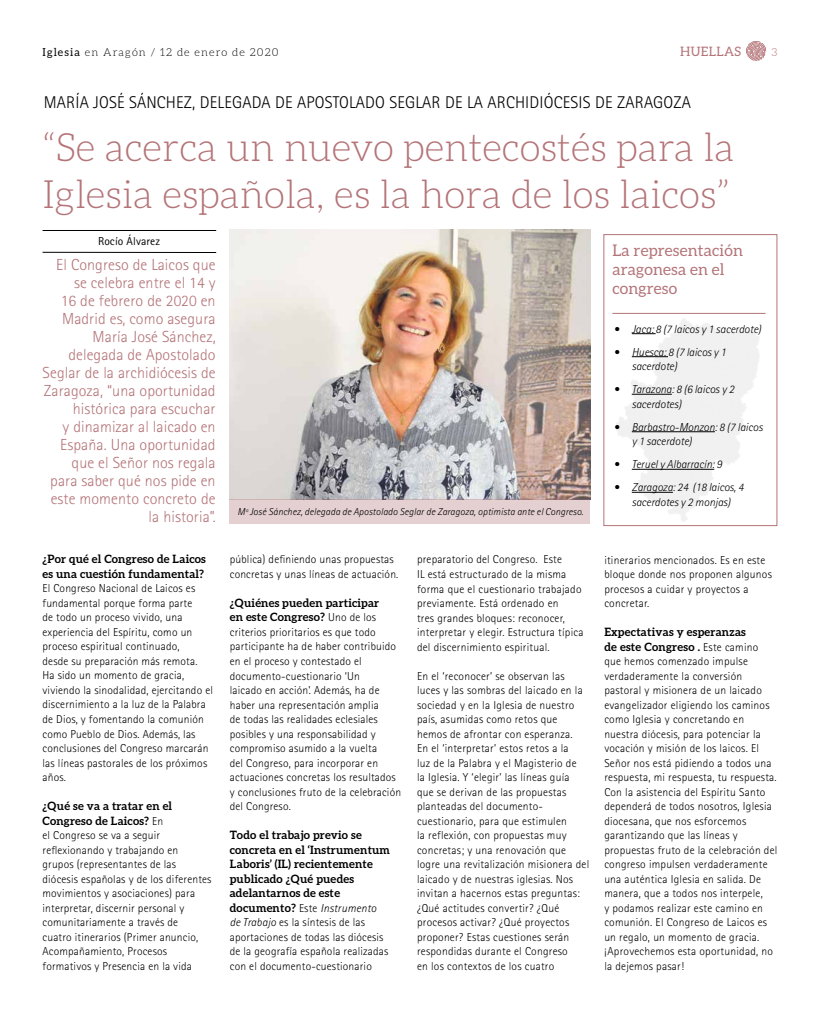
<style>
.page{position:relative;width:820px;height:1021px;background:#fff}
.page>*{position:absolute;margin:0;border:0;box-sizing:border-box;transform-origin:0 0}
.t1{font:300 39px/46.8px "Aleo";color:#b47478}
.t2{font:300 17px "Rotis Sans Serif";letter-spacing:.01em;color:#000}
.t3{font:300 16px/18px "Rotis Sans Serif";letter-spacing:.005em;color:#b47478;text-align:right}
.t4{font:16px/19px "Aleo";letter-spacing:.01em;color:#b47478}
.t5{font:13px "Aleo";letter-spacing:.025em;color:#b47478}
.t6{font:300 11.5px/14.5px "Rotis Sans Serif";letter-spacing:.02em;color:#000}
.t7{font:700 11.5px/14.5px "Aleo";letter-spacing:.015em;color:#000}
.t8{font:italic 300 11.5px/14.5px "Rotis Sans Serif";color:#000}
.t9{font:11.5px "Rotis Sans Serif";letter-spacing:.01em;color:#000}
.t10{font:300 11px "Aleo";letter-spacing:.1em;color:#000}
.t11{font:300 11px "Aleo";color:#b47478}
.t12{font:italic 300 10px "Rotis Sans Serif";letter-spacing:.01em;color:#000}
.s1{font-weight:400}
.s2{font-family:"Rotis Sans Serif";font-weight:300}
.s3{font-family:"Aleo";font-weight:700}
.s4{font-style:italic}
</style>
<div class="page">
<img style="left:616px;top:318px;width:143px;height:204px">
<svg style="left:746px;top:41px;width:19px;height:20px"></svg>
<hr style="left:43px;top:230px;width:173px;height:1px;background:#000">
<hr style="left:43px;top:252px;width:173px;height:1px;background:#000">
<img style="left:230px;top:230px;width:360px;height:269px">
<div style="left:230px;top:499px;width:360px;height:25px;background:#e5d0d1"></div>
<div style="left:603px;top:234px;width:174px;height:292px;border:1px solid #b47478"></div>
<svg style="left:631px;top:333px;width:24px;height:1px"></svg>
<hr style="left:631px;top:356px;width:36px;height:1px;background:#000">
<hr style="left:631px;top:394px;width:40px;height:1px;background:#000">
<hr style="left:631px;top:431px;width:83px;height:1px;background:#000">
<hr style="left:631px;top:469px;width:83px;height:1px;background:#000">
<hr style="left:631px;top:492px;width:41px;height:1px;background:#000">
<hr style="left:612px;top:313px;width:153px;height:1px;background:#b47478">
<p class="t10" style="left:43px;top:46px;width:237px"><span class="s1">Iglesia</span> en Aragón / 12 de enero de 2020</p>
<p class="t5" style="left:680px;top:44px;width:63px">HUELLAS</p>
<p class="t11" style="left:771px;top:46px;width:7px">3</p>
<h2 class="t2" style="left:44px;top:92px;width:648px">MARÍA JOSÉ SÁNCHEZ, DELEGADA DE APOSTOLADO SEGLAR DE LA ARCHIDIÓCESIS DE ZARAGOZA</h2>
<h1 class="t1" style="left:43px;top:124px;width:693px">“Se acerca un nuevo pentecostés para la<br>Iglesia española, es la hora de los laicos”</h1>
<p class="t9" style="left:98px;top:234px;width:64px">Rocío Álvarez</p>
<h3 class="t4" style="left:612px;top:240px;width:132px">La representación aragonesa en el congreso</h3>
<p class="t8" style="left:613px;top:321px;width:149px">• Jaca: 8 (7 laicos y 1 sacerdote)</p>
<p class="t8" style="left:631px;top:344px;width:96px;text-indent:-18px">• Huesca: 8 (7 laicos y 1 sacerdote)</p>
<p class="t8" style="left:631px;top:382px;width:104px;text-indent:-18px">• Tarazona: 8 (6 laicos y 2 sacerdotes)</p>
<p class="t8" style="left:631px;top:419px;width:132px;text-indent:-18px">• Barbastro-Monzon: 8 (7 laicos y 1 sacerdote)</p>
<p class="t8" style="left:613px;top:457px;width:110px">• Teruel y Albarracín: 9</p>
<p class="t8" style="left:613px;top:480px;width:131px;text-align:center">• Zaragoza: 24 (18 laicos, 4 sacerdotes y 2 monjas)</p>
<p class="t3" style="left:43px;top:255px;width:174px">El Congreso de Laicos que se celebra entre el 14 y<br>16 de febrero de 2020 en<br>Madrid es, como asegura<br>María José Sánchez, delegada de Apostolado<br>Seglar de la archidiócesis de<br>Zaragoza, “una oportunidad histórica para escuchar<br>y dinamizar al laicado en<br>España. Una oportunidad que el Señor nos regala para saber qué nos pide en este momento concreto de la historia”.</p>
<p class="t12" style="left:237px;top:506px;width:347px">Mª José Sánchez, delegada de Apostolado Seglar de Zaragoza, optimista ante el Congreso.</p>
<p class="t7" style="left:43px;top:551px;width:165px">¿Por qué el Congreso de Laicos es una cuestión fundamental?</p>
<p class="t6" style="left:43px;top:581px;width:172px">El Congreso Nacional de Laicos es fundamental porque forma parte<br>de todo un proceso vivido, una experiencia del Espíritu, como un proceso espiritual continuado,<br>desde su preparación más remota.<br>Ha sido un momento de gracia, viviendo la sinodalidad, ejercitando el discernimiento a la luz de la Palabra de Dios, y fomentando la comunión como Pueblo de Dios. Además, las conclusiones del Congreso marcarán las líneas pastorales de los próximos años.</p>
<p class="t7" style="left:43px;top:798px;width:131px">¿Qué se va a tratar en el<br>Congreso de Laicos? <span class="s2">En</span></p>
<p class="t6" style="left:43px;top:828px;width:170px">el Congreso se va a seguir reflexionando y trabajando en grupos (representantes de las diócesis españolas y de los diferentes movimientos y asociaciones) para interpretar, discernir personal y comunitariamente a través de<br>cuatro itinerarios (Primer anuncio,<br>Acompañamiento, Procesos formativos y Presencia en la vida</p>
<p class="t6" style="left:230px;top:552px;width:170px">pública) definiendo unas propuestas concretas y unas líneas de actuación.</p>
<p class="t7" style="left:230px;top:595px;width:151px">¿Quiénes pueden participar en este Congreso? <span class="s2">Uno de los</span></p>
<p class="t6" style="left:230px;top:625px;width:173px">criterios prioritarios es que todo participante ha de haber contribuido en el proceso y contestado el documento-cuestionario ‘Un<br>laicado en acción’. Además, ha de haber una representación amplia<br>de todas las realidades eclesiales posibles y una responsabilidad y compromiso asumido a la vuelta<br>del Congreso, para incorporar en actuaciones concretas los resultados y conclusiones fruto de la celebración del Congreso.</p>
<p class="t7" style="left:230px;top:827px;width:162px">Todo el trabajo previo se concreta en el ‘Instrumentum<br>Laboris’ (IL) recientemente publicado ¿Qué puedes adelantarnos de este</p>
<p class="t6" style="left:230px;top:900px;width:160px"><span class="s3">documento?</span> Este <span class="s4">Instrumento de Trabajo</span> es la síntesis de las aportaciones de todas las diócesis de la geografía española realizadas con el documento-cuestionario</p>
<p class="t6" style="left:417px;top:552px;width:168px">preparatorio del Congreso. Este<br>IL está estructurado de la misma forma que el cuestionario trabajado previamente. Está ordenado en<br>tres grandes bloques: reconocer, interpretar y elegir. Estructura típica del discernimiento espiritual.</p>
<p class="t6" style="left:417px;top:668px;width:174px">En el ‘reconocer’ se observan las luces y las sombras del laicado en la sociedad y en la Iglesia de nuestro país, asumidas como retos que hemos de afrontar con esperanza.<br>En el ‘interpretar’ estos retos a la<br>luz de la Palabra y el Magisterio de<br>la Iglesia. Y ‘elegir’ las líneas guía<br>que se derivan de las propuestas planteadas del documento&shy;cuestionario, para que estimulen<br>la reflexión, con propuestas muy concretas; y una renovación que logre una revitalización misionera del laicado y de nuestras iglesias. Nos invitan a hacernos estas preguntas: ¿Qué actitudes convertir? ¿Qué procesos activar? ¿Qué proyectos proponer? Estas cuestiones serán respondidas durante el Congreso<br>en los contextos de los cuatro</p>
<p class="t6" style="left:604px;top:552px;width:169px">itinerarios mencionados. Es en este bloque donde nos proponen algunos procesos a cuidar y proyectos a concretar.</p>
<p class="t7" style="left:604px;top:624px;width:155px">Expectativas y esperanzas de este Congreso . <span class="s2">Este camino</span></p>
<p class="t6" style="left:604px;top:654px;width:174px">que hemos comenzado impulse verdaderamente la conversión pastoral y misionera de un laicado evangelizador eligiendo los caminos como Iglesia y concretando en nuestra diócesis, para potenciar la vocación y misión de los laicos. El Señor nos está pidiendo a todos una respuesta, mi respuesta, tu respuesta.<br>Con la asistencia del Espíritu Santo dependerá de todos nosotros, Iglesia diocesana, que nos esforcemos garantizando que las líneas y propuestas fruto de la celebración del congreso impulsen verdaderamente una auténtica Iglesia en salida. De manera, que a todos nos interpele,<br>y podamos realizar este camino en comunión. El Congreso de Laicos es un regalo, un momento de gracia. ¡Aprovechemos esta oportunidad, no la dejemos pasar!</p>
</div>
